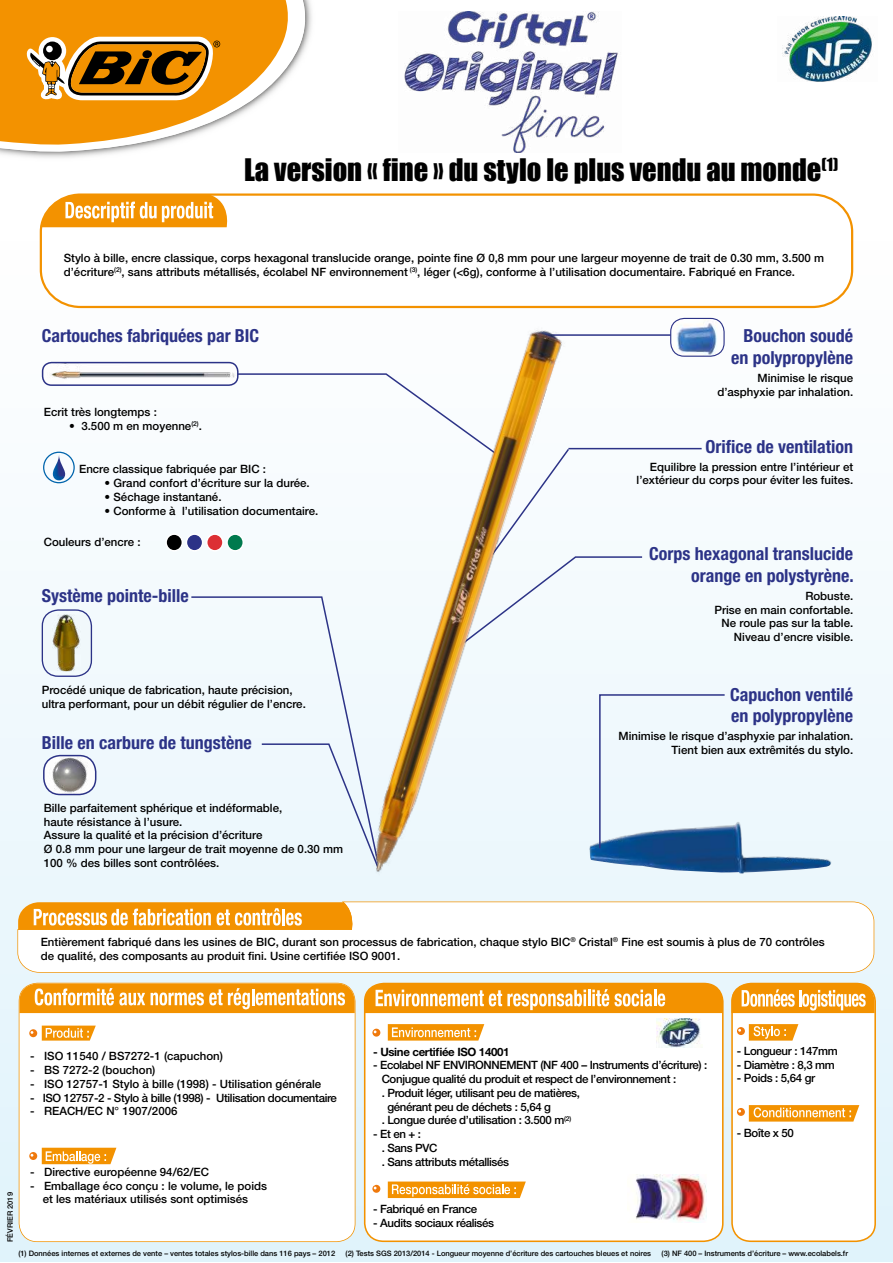
<style>
.page{position:relative;width:893px;height:1263px;background:#fff}
.page>*{position:absolute;margin:0;border:0;box-sizing:border-box;transform-origin:0 0}
.t1{font:28.5px "Impact";color:#000}
.t2{font:700 condensed 18px/21.6px "Helvetica Neue LT Std";color:#2c3387;text-align:right}
.t3{font:500 11.55px/13.8px "Helvetica Neue LT Std";color:#000}
.t4{font:500 11.55px/13.8px "Helvetica Neue LT Std";letter-spacing:-.03em;color:#000}
.t5{font:700 11.55px "Helvetica Neue LT Std";letter-spacing:-.03em;color:#000}
.t6{font:500 7.5px "Helvetica Neue LT Std";color:#000}
</style>
<div class="page">
<div style="left:0;top:0;width:893px;height:1262px;background:linear-gradient(to bottom,#fff,#e1f2f9)"></div>
<div style="left:365px;top:983px;width:358px;height:258px;background:#fff;border-radius:19px"></div>
<div style="left:364px;top:983px;width:360px;height:259px;border:2px solid #f39200;border-radius:19px"></div>
<svg style="left:365px;top:983px;width:358px;height:30px;background:#f5a835"></svg>
<div style="left:19px;top:983px;width:336px;height:258px;background:#fff;border-radius:18px"></div>
<svg style="left:19px;top:983px;width:336px;height:30px;background:#f5ac3e"></svg>
<img style="left:0;top:0;width:315px;height:162px">
<svg style="left:0;top:0;width:312px;height:153px"></svg>
<svg style="left:0;top:0;width:294px;height:146px"></svg>
<div style="left:41px;top:195px;width:811px;height:112px;background:#fff;border-radius:38px"></div>
<div style="left:40px;top:193px;width:813px;height:115px;border:2px solid #f39200;border-radius:38px"></div>
<svg style="left:40px;top:194px;width:320px;height:33px"></svg>
<svg style="left:17px;top:901px;width:858px;height:72px;background:#eec787"></svg>
<svg style="left:18px;top:902px;width:856px;height:70px"></svg>
<svg style="left:18px;top:902px;width:337px;height:28px;background:#f5ab3d"></svg>
<svg style="left:372px;top:1029px;width:8px;height:8px"></svg>
<svg style="left:388px;top:1024px;width:96px;height:16px;background:#f5a936"></svg>
<div style="left:372px;top:1185px;width:8px;height:8px;background:#ef790c;border-radius:50%"></div>
<svg style="left:373px;top:1184px;width:4px;height:5px"></svg>
<svg style="left:388px;top:1181px;width:138px;height:17px;background:#f5ad3f"></svg>
<svg style="left:731px;top:983px;width:144px;height:258px"></svg>
<svg style="left:42px;top:1025px;width:54px;height:15px"></svg>
<svg style="left:29px;top:1029px;width:8px;height:8px"></svg>
<svg style="left:42px;top:1148px;width:74px;height:16px"></svg>
<svg style="left:29px;top:1152px;width:8px;height:8px"></svg>
<img style="left:589px;top:821px;width:243px;height:52px">
<div style="left:190px;top:596px;width:168px;height:274px;background:#f0f9fd"></div>
<hr style="left:546px;top:334px;width:129px;height:2px;background:#2c3387">
<hr style="left:568px;top:448px;width:134px;height:1px;background:#2c3387">
<svg style="left:598px;top:693px;width:128px;height:157px"></svg>
<img style="left:656px;top:1019px;width:44px;height:28px">
<img style="left:636px;top:1174px;width:71px;height:49px">
<img style="left:44px;top:756px;width:51px;height:38px">
<div style="left:43px;top:755px;width:53px;height:40px;border:2px solid #2c3387;border-radius:17px"></div>
<div style="left:166px;top:534px;width:16px;height:17px;background:#000;border-radius:50%"></div>
<div style="left:165px;top:533px;width:18px;height:19px;border:2px solid #fff;border-radius:50%"></div>
<div style="left:186px;top:534px;width:17px;height:17px;background:#2c3387;border-radius:50%"></div>
<div style="left:186px;top:533px;width:17px;height:19px;border:2px solid #fff;border-radius:50%"></div>
<div style="left:207px;top:534px;width:16px;height:17px;background:#dc2f34;border-radius:50%"></div>
<div style="left:206px;top:533px;width:18px;height:19px;border:2px solid #fff;border-radius:50%"></div>
<div style="left:227px;top:534px;width:16px;height:17px;background:#007a4e;border-radius:50%"></div>
<div style="left:226px;top:533px;width:18px;height:19px;border:2px solid #fff;border-radius:50%"></div>
<div style="left:236px;top:373px;width:408px;height:281px;background:#f6fbfe"></div>
<img style="left:671px;top:318px;width:46px;height:38px">
<div style="left:670px;top:318px;width:55px;height:39px;border:1px solid #2c3387;border-radius:14px"></div>
<div style="left:260px;top:743px;width:98px;height:127px;background:#eef8fd"></div>
<svg style="left:53px;top:454px;width:12px;height:26px"></svg>
<div style="left:43px;top:452px;width:32px;height:31px;border:1px solid #0064ac;border-radius:50%"></div>
<img style="left:42px;top:614px;width:49px;height:57px">
<div style="left:42px;top:609px;width:50px;height:68px;border:1px solid #2c3387;border-radius:16px"></div>
<img style="left:43px;top:363px;width:195px;height:22px">
<div style="left:42px;top:362px;width:197px;height:24px;border:2px solid #2c3387;border-radius:9px"></div>
<img style="left:358px;top:322px;width:211px;height:569px">
<img style="left:777px;top:17px;width:101px;height:65px">
<img style="left:399px;top:11px;width:223px;height:142px">
<h1 class="t1" style="left:244px;top:147px;width:596px">La version « fine » du stylo le plus vendu au monde<sup>(1)</sup></h1>
<p class="t3" style="left:64px;top:251px;width:762px">Stylo à bille, encre classique, corps hexagonal translucide orange, pointe fine Ø 0,8 mm pour une largeur moyenne de trait de 0.30 mm, 3.500 m d’écriture<sup>(2)</sup>, sans attributs métallisés, écolabel NF environnement <sup>(3)</sup>, léger (&lt;6g), conforme à l’utilisation documentaire. Fabriqué en France.</p>
<h2 class="t2" style="left:42px;top:325px;width:219px">Cartouches fabriquées par BIC</h2>
<p class="t3" style="left:44px;top:405px;width:115px">Ecrit très longtemps :</p>
<p class="t3" style="left:69px;top:419px;width:134px">• 3.500 m en moyenne<sup>(2)</sup>.</p>
<p class="t3" style="left:79px;top:462px;width:188px">Encre classique fabriquée par BIC :</p>
<p class="t3" style="left:105px;top:476px;width:207px">• Grand confort d’écriture sur la durée.</p>
<p class="t3" style="left:105px;top:490px;width:118px">• Séchage instantané.</p>
<p class="t3" style="left:105px;top:504px;width:215px">• Conforme à l’utilisation documentaire.</p>
<p class="t3" style="left:44px;top:535px;width:98px">Couleurs d’encre :</p>
<h2 class="t2" style="left:42px;top:585px;width:148px">Système pointe-bille</h2>
<p class="t3" style="left:42px;top:683px;width:266px">Procédé unique de fabrication, haute précision, ultra performant, pour un débit régulier de l’encre.</p>
<h2 class="t2" style="left:42px;top:731px;width:211px">Bille en carbure de tungstène</h2>
<p class="t3" style="left:44px;top:801px;width:301px">Bille parfaitement sphérique et indéformable,<br>haute résistance à l’usure.<br>Assure la qualité et la précision d’écriture<br>Ø 0.8 mm pour une largeur de trait moyenne de 0.30 mm 100 % des billes sont contrôlées.</p>
<h2 class="t2" style="left:731px;top:325px;width:124px">Bouchon soudé en polypropylène</h2>
<p class="t3" style="left:717px;top:371px;width:137px;text-align:right">Minimise le risque d’asphyxie par inhalation.</p>
<h2 class="t2" style="left:705px;top:435px;width:149px">Orifice de ventilation</h2>
<p class="t3" style="left:637px;top:459px;width:218px;text-align:right">Equilibre la pression entre l’intérieur et l’extérieur du corps pour éviter les fuites.</p>
<h2 class="t2" style="left:649px;top:543px;width:206px">Corps hexagonal translucide orange en polystyrène.</h2>
<p class="t3" style="left:714px;top:589px;width:140px;text-align:right">Robuste.<br>Prise en main confortable.<br>Ne roule pas sur la table.<br>Niveau d’encre visible.</p>
<h2 class="t2" style="left:730px;top:683px;width:125px;text-align:left">Capuchon ventilé en polypropylène</h2>
<p class="t3" style="left:618px;top:729px;width:236px;text-align:right">Minimise le risque d’asphyxie par inhalation.<br>Tient bien aux extrêmités du stylo.</p>
<p class="t3" style="left:41px;top:935px;width:785px">Entièrement fabriqué dans les usines de BIC, durant son processus de fabrication, chaque stylo BIC<sup>®</sup> Cristal<sup>®</sup> Fine est soumis à plus de 70 contrôles de qualité, des composants au produit fini. Usine certifiée ISO 9001.</p>
<p class="t3" style="left:30px;top:1049px;width:195px">- ISO 11540 / BS7272-1 (capuchon)</p>
<p class="t3" style="left:30px;top:1063px;width:127px">- BS 7272-2 (bouchon)</p>
<p class="t3" style="left:30px;top:1076px;width:293px">- ISO 12757-1 Stylo à bille (1998) - Utilisation générale</p>
<p class="t4" style="left:30px;top:1090px;width:308px">- ISO 12757-2 - Stylo à bille (1998) - Utilisation documentaire</p>
<p class="t3" style="left:30px;top:1104px;width:149px">- REACH/EC N° 1907/2006</p>
<p class="t6" style="left:6px;top:1242px;width:51px;rotate:-90deg">FÉVRIER 2019</p>
<p class="t3" style="left:30px;top:1165px;width:181px">- Directive européenne 94/62/EC</p>
<p class="t3" style="left:30px;top:1178px;width:239px;text-align:center">- Emballage éco conçu : le volume, le poids et les matériaux utilisés sont optimisés</p>
<p class="t5" style="left:373px;top:1044px;width:138px">- Usine certifiée ISO 14001</p>
<p class="t4" style="left:373px;top:1058px;width:336px">- Ecolabel NF ENVIRONNEMENT (NF 400 – Instruments d’écriture) :</p>
<p class="t4" style="left:382px;top:1072px;width:296px">Conjugue qualité du produit et respect de l’environnement :</p>
<p class="t4" style="left:382px;top:1086px;width:200px">. Produit léger, utilisant peu de matières,</p>
<p class="t4" style="left:387px;top:1099px;width:165px">générant peu de déchets : 5,64 g</p>
<p class="t4" style="left:382px;top:1113px;width:191px">. Longue durée d’utilisation : 3.500 m<sup>(2)</sup></p>
<p class="t4" style="left:382px;top:1127px;width:129px;text-indent:-9px">- Et en + :<br>. Sans PVC<br>. Sans attributs métallisés</p>
<p class="t4" style="left:373px;top:1202px;width:106px">- Fabriqué en France</p>
<p class="t4" style="left:373px;top:1216px;width:123px">- Audits sociaux réalisés</p>
<p class="t4" style="left:737px;top:1044px;width:102px">- Longueur : 147mm</p>
<p class="t4" style="left:737px;top:1057px;width:99px">- Diamètre : 8,3 mm</p>
<p class="t4" style="left:737px;top:1071px;width:80px">- Poids : 5,64 gr</p>
<p class="t3" style="left:737px;top:1125px;width:59px">- Boîte x 50</p>
<p class="t6" style="left:18px;top:1249px;width:318px">(1) Données internes et externes de vente – ventes totales stylos-bille dans 116 pays – 2012</p>
<p class="t6" style="left:346px;top:1249px;width:307px">(2) Tests SGS 2013/2014 - Longueur moyenne d’écriture des cartouches bleues et noires</p>
<p class="t6" style="left:662px;top:1249px;width:188px">(3) NF 400 – Instruments d’écriture – www.ecolabels.fr</p>
</div>
